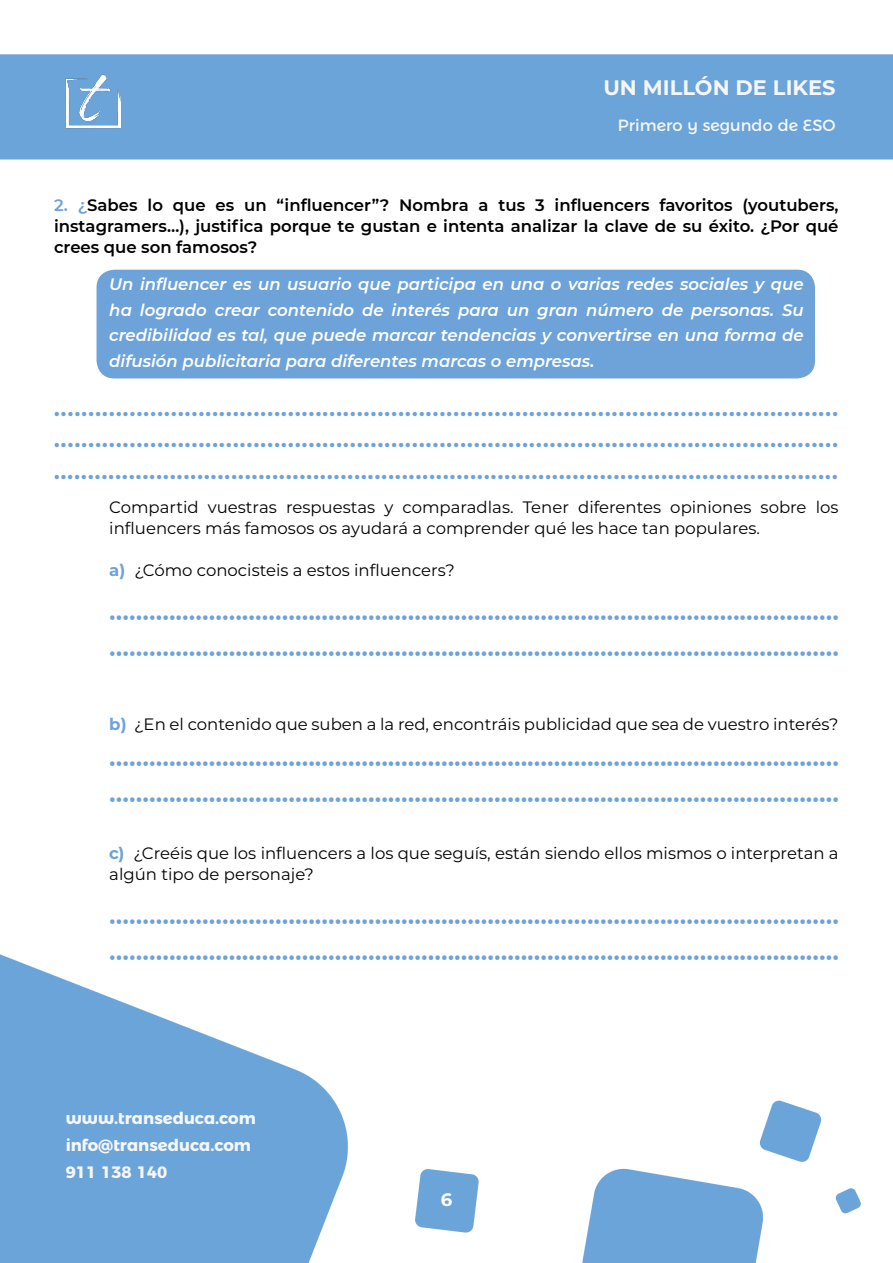
<style>
.page{position:relative;width:893px;height:1263px;background:#fff}
.page>*{position:absolute;margin:0;border:0;box-sizing:border-box;transform-origin:0 0}
.t1{font:600 27px/36px "Montserrat";color:#6da3d8}
.t2{font:900 21px/31.5px "Montserrat Alternates";color:#6da3d8;text-align:justify}
.t3{font:700 21px "Montserrat";color:#f6f6f6}
.t4{font:700 18px "Montserrat";color:#fff}
.t5{font:16.5px/21px "Montserrat";color:#000}
.t6{font:italic 600 16.5px/25.5px "Montserrat";color:#fff;text-align:justify}
.t7{font:600 16.5px/21px "Montserrat";color:#000;text-align:justify}
.t8{font:700 16.5px/27px "Montserrat Alternates";color:#f6f6f6}
.t9{font:16.2px "Montserrat Alternates";color:#f6f6f6}
.s1{color:#6da3d8}
.s2{font-weight:700;color:#6da3d8}
</style>
<div class="page">
<img style="left:0;top:54px;width:893px;height:1209px">
<img style="left:66px;top:74px;width:55px;height:66px">
<div style="left:97px;top:270px;width:718px;height:108px;background:#6da3d8;border-radius:18px"></div>
<p class="t3" style="left:603px;top:72px;width:234px">UN MILLÓN DE LIKES</p>
<p class="t9" style="left:618px;top:112px;width:219px">Primero y segundo de ESO</p>
<p class="t7" style="left:54px;top:194px;width:786px"><span class="s1">2. ¿</span>Sabes lo que es un “influencer”? Nombra a tus 3 influencers favoritos (youtubers, instagramers…), justifica porque te gustan e intenta analizar la clave de su éxito. ¿Por qué crees que son famosos?</p>
<p class="t6" style="left:109px;top:271px;width:696px">Un influencer es un usuario que participa en una o varias redes sociales y que ha logrado crear contenido de interés para un gran número de personas. Su credibilidad es tal, que puede marcar tendencias y convertirse en una forma de difusión publicitaria para diferentes marcas o empresas.</p>
<p class="t2" style="left:54px;top:391px;width:785px">.................................................................................................................. .................................................................................................................. ...................................................................................................................</p>
<p class="t5" style="left:109px;top:496px;width:731px">Compartid vuestras respuestas y comparadlas. Tener diferentes opiniones sobre los influencers más famosos os ayudará a comprender qué les hace tan populares.</p>
<p class="t5" style="left:109px;top:559px;width:347px"><span class="s2">a)</span> ¿Cómo conocisteis a estos influencers?</p>
<p class="t1" style="left:109px;top:591px;width:731px">.............................................................................................................. ..............................................................................................................</p>
<p class="t5" style="left:109px;top:713px;width:731px"><span class="s2">b)</span> ¿En el contenido que suben a la red, encontráis publicidad que sea de vuestro interés?</p>
<p class="t1" style="left:109px;top:737px;width:731px">.............................................................................................................. ..............................................................................................................</p>
<p class="t5" style="left:109px;top:842px;width:731px"><span class="s2">c)</span> ¿Creéis que los influencers a los que seguís, están siendo ellos mismos o interpretan a algún tipo de personaje?</p>
<p class="t1" style="left:109px;top:895px;width:731px">.............................................................................................................. ..............................................................................................................</p>
<p class="t8" style="left:66px;top:1103px;width:192px">www.transeduca.com info@transeduca.com<br>911 138 140</p>
<p class="t4" style="left:441px;top:1186px;width:13px">6</p>
</div>
